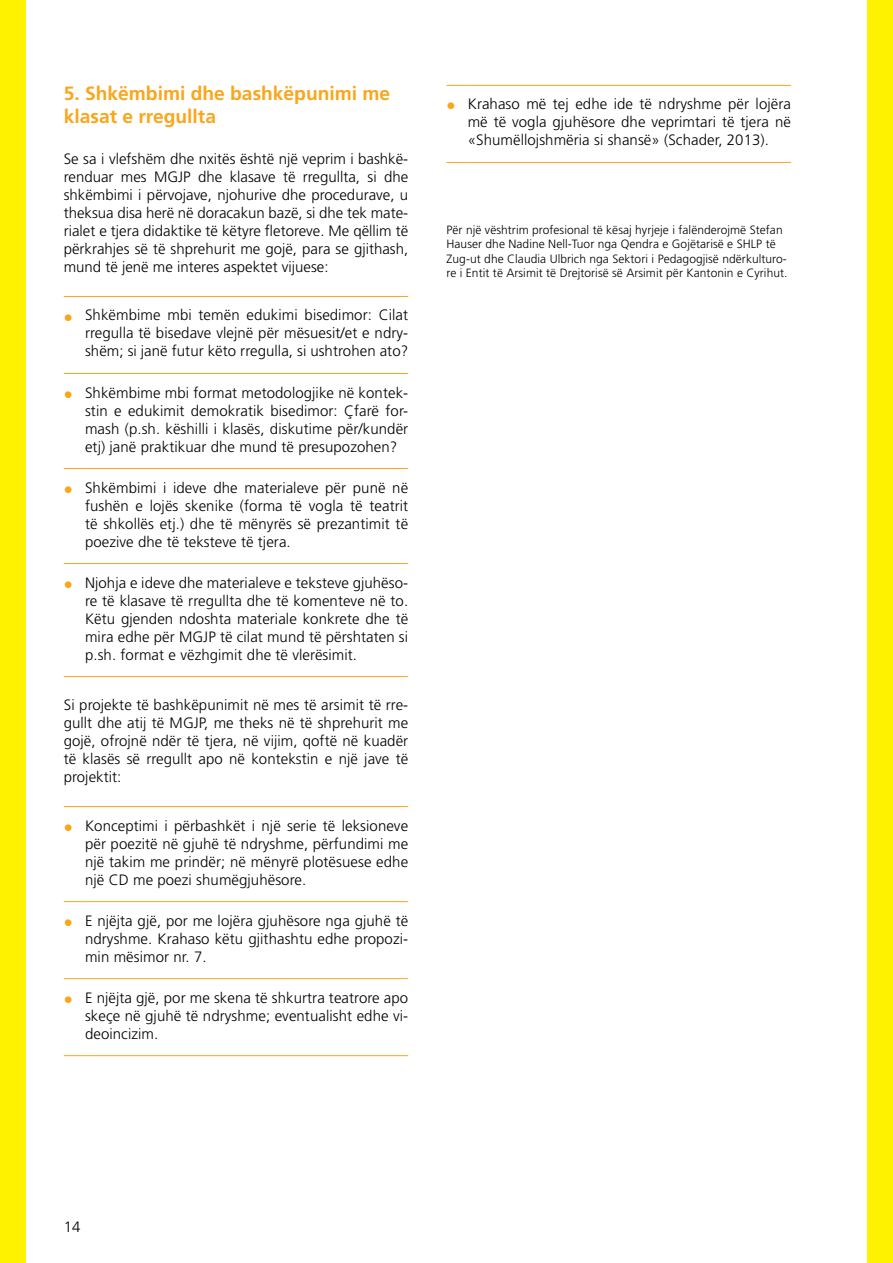
<style>
.page{position:relative;width:893px;height:1263px;background:#fff}
.page>*{position:absolute;margin:0;border:0;box-sizing:border-box;transform-origin:0 0}
.t1{font:700 19.2px/23.1px "Frutiger";color:#faa61a}
.t2{font:300 15px/18px "Frutiger LT Pro";letter-spacing:.005em;color:#000;text-align:justify}
.t3{font:300 15px "Frutiger";color:#000}
.t4{font:300 12px/14.4px "Frutiger LT Pro";letter-spacing:.005em;color:#000}
.s1{font-family:"Frutiger LT";font-weight:900;font-size:18px;color:#faa61a}
</style>
<div class="page">
<svg style="left:64px;top:296px;width:21px;height:1px"></svg>
<hr style="left:85px;top:296px;width:323px;height:1px;background:#faa61a">
<svg style="left:64px;top:373px;width:21px;height:1px"></svg>
<hr style="left:85px;top:373px;width:323px;height:1px;background:#faa61a">
<svg style="left:64px;top:468px;width:21px;height:1px"></svg>
<hr style="left:85px;top:468px;width:323px;height:1px;background:#faa61a">
<svg style="left:64px;top:563px;width:21px;height:1px"></svg>
<hr style="left:85px;top:563px;width:323px;height:1px;background:#faa61a">
<svg style="left:64px;top:676px;width:21px;height:1px"></svg>
<hr style="left:85px;top:676px;width:323px;height:1px;background:#faa61a">
<svg style="left:64px;top:806px;width:21px;height:1px"></svg>
<hr style="left:85px;top:806px;width:323px;height:1px;background:#faa61a">
<svg style="left:64px;top:901px;width:21px;height:1px"></svg>
<hr style="left:85px;top:901px;width:323px;height:1px;background:#faa61a">
<svg style="left:64px;top:978px;width:21px;height:1px"></svg>
<hr style="left:85px;top:978px;width:323px;height:1px;background:#faa61a">
<svg style="left:64px;top:1055px;width:21px;height:1px"></svg>
<hr style="left:85px;top:1055px;width:323px;height:1px;background:#faa61a">
<svg style="left:446px;top:85px;width:22px;height:1px"></svg>
<hr style="left:468px;top:85px;width:323px;height:1px;background:#faa61a">
<svg style="left:446px;top:162px;width:22px;height:1px"></svg>
<hr style="left:468px;top:162px;width:323px;height:1px;background:#faa61a">
<div style="left:0;top:0;width:26px;height:1263px;background:#fff200"></div>
<div style="left:867px;top:0;width:26px;height:1263px;background:#fff200"></div>
<p class="t1" style="left:64px;top:82px;width:328px">5. Shkëmbimi dhe bashkëpunimi me klasat e rregullta</p>
<p class="t2" style="left:64px;top:150px;width:346px">Se sa i vlefshëm dhe nxitës është një veprim i bashkë&shy;renduar mes MGJP dhe klasave të rregullta, si dhe shkëmbimi i përvojave, njohurive dhe procedurave, u theksua disa herë në doracakun bazë, si dhe tek mate&shy;rialet e tjera didaktike të këtyre fletoreve. Me qëllim të përkrahjes së të shprehurit me gojë, para se gjithash, mund të jenë me interes aspektet vijuese:</p>
<p class="t2" style="left:85px;top:306px;width:325px;text-indent:-21px"><span class="s1">•</span> Shkëmbime mbi temën edukimi bisedimor: Cilat rregulla të bisedave vlejnë për mësuesit/et e ndry&shy;shëm; si janë futur këto rregulla, si ushtrohen ato?</p>
<p class="t2" style="left:85px;top:383px;width:325px;text-indent:-21px"><span class="s1">•</span> Shkëmbime mbi format metodologjike në kontek&shy;stin e edukimit demokratik bisedimor: Çfarë for&shy;mash (p.sh. këshilli i klasës, diskutime për/kundër etj) janë praktikuar dhe mund të presupozohen?</p>
<p class="t2" style="left:85px;top:478px;width:325px;text-indent:-21px"><span class="s1">•</span> Shkëmbimi i ideve dhe materialeve për punë në fushën e lojës skenike (forma të vogla të teatrit të shkollës etj.) dhe të mënyrës së prezantimit të poezive dhe të teksteve të tjera.</p>
<p class="t2" style="left:85px;top:573px;width:325px;text-indent:-21px"><span class="s1">•</span> Njohja e ideve dhe materialeve e teksteve gjuhëso&shy;re të klasave të rregullta dhe të komenteve në to.<br>Këtu gjenden ndoshta materiale konkrete dhe të mira edhe për MGJP të cilat mund të përshtaten si p.sh. format e vëzhgimit dhe të vlerësimit.</p>
<p class="t2" style="left:64px;top:696px;width:346px">Si projekte të bashkëpunimit në mes të arsimit të rre&shy;gullt dhe atij të MGJP, me theks në të shprehurit me gojë, ofrojnë ndër të tjera, në vijim, qoftë në kuadër të klasës së rregullt apo në kontekstin e një jave të projektit:</p>
<p class="t2" style="left:85px;top:816px;width:325px;text-indent:-21px"><span class="s1">•</span> Konceptimi i përbashkët i një serie të leksioneve për poezitë në gjuhë të ndryshme, përfundimi me një takim me prindër; në mënyrë plotësuese edhe një CD me poezi shumëgjuhësore.</p>
<p class="t2" style="left:85px;top:911px;width:325px;text-indent:-21px"><span class="s1">•</span> E njëjta gjë, por me lojëra gjuhësore nga gjuhë të ndryshme. Krahaso këtu gjithashtu edhe propozi&shy;min mësimor nr. 7.</p>
<p class="t2" style="left:85px;top:988px;width:325px;text-indent:-21px"><span class="s1">•</span> E njëjta gjë, por me skena të shkurtra teatrore apo skeçe në gjuhë të ndryshme; eventualisht edhe vi&shy;deoincizim.</p>
<p class="t2" style="left:468px;top:95px;width:325px;text-indent:-21px"><span class="s1">•</span> Krahaso më tej edhe ide të ndryshme për lojëra më të vogla gjuhësore dhe veprimtari të tjera në «Shumëllojshmëria si shansë» (Schader, 2013).</p>
<p class="t4" style="left:446px;top:223px;width:343px">Për një vështrim profesional të kësaj hyrjeje i falënderojmë Stefan Hauser dhe Nadine Nell-Tuor nga Qendra e Gojëtarisë e SHLP të Zug-ut dhe Claudia Ulbrich nga Sektori i Pedagogjisë ndërkulturo&shy;re i Entit të Arsimit të Drejtorisë së Arsimit për Kantonin e Cyrihut.</p>
<p class="t3" style="left:64px;top:1218px;width:18px">14</p>
</div>
